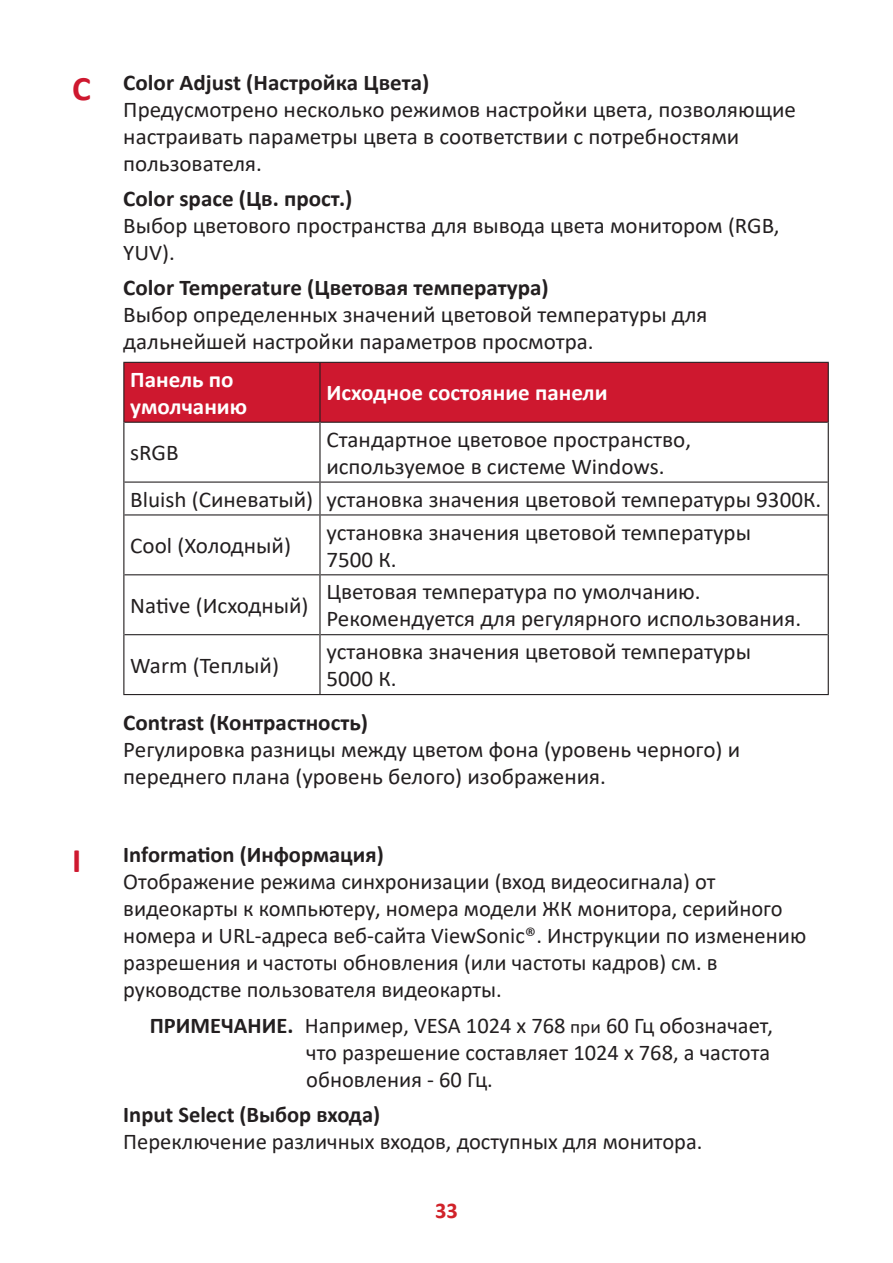
<style>
.page{position:relative;width:893px;height:1263px;background:#fff}
.page>*{position:absolute;margin:0;border:0;box-sizing:border-box;transform-origin:0 0}
.t1{font:22.5px/27px "Calibri";color:#231f20}
.t2{font:700 22.5px "Calibri";color:#231f20}
.t3{font:700 22.5px/27px "Calibri";color:#fff}
.t4{font:700 22.5px "Calibri";color:#d1232a}
.s1{font-weight:700;font-size:34.5px;color:#ce182f}
.s2{font-weight:700}
.s3{font-size:18.75px}
</style>
<div class="page">
<div style="left:124px;top:363px;width:704px;height:59px;background:#ce182f"></div>
<hr style="left:828px;top:635px;width:1px;height:59px;background:#231f20">
<hr style="left:320px;top:694px;width:509px;height:1px;background:#231f20">
<hr style="left:320px;top:362px;width:509px;height:1px;background:#231f20">
<hr style="left:828px;top:363px;width:1px;height:59px;background:#231f20">
<hr style="left:124px;top:422px;width:195px;height:1px;background:#231f20">
<hr style="left:321px;top:422px;width:507px;height:1px;background:#231f20">
<hr style="left:828px;top:422px;width:1px;height:60px;background:#231f20">
<hr style="left:124px;top:481px;width:195px;height:2px;background:#231f20">
<hr style="left:321px;top:481px;width:507px;height:2px;background:#231f20">
<hr style="left:828px;top:482px;width:1px;height:33px;background:#231f20">
<hr style="left:124px;top:514px;width:195px;height:1px;background:#231f20">
<hr style="left:321px;top:514px;width:507px;height:1px;background:#231f20">
<hr style="left:828px;top:515px;width:1px;height:60px;background:#231f20">
<hr style="left:124px;top:574px;width:195px;height:1px;background:#231f20">
<hr style="left:321px;top:574px;width:507px;height:1px;background:#231f20">
<hr style="left:124px;top:634px;width:195px;height:1px;background:#231f20">
<hr style="left:321px;top:634px;width:507px;height:1px;background:#231f20">
<hr style="left:828px;top:575px;width:1px;height:60px;background:#231f20">
<hr style="left:123px;top:362px;width:197px;height:1px;background:#231f20">
<hr style="left:123px;top:694px;width:197px;height:1px;background:#231f20">
<hr style="left:123px;top:363px;width:1px;height:59px;background:#231f20">
<hr style="left:319px;top:363px;width:2px;height:59px;background:#231f20">
<hr style="left:123px;top:422px;width:1px;height:60px;background:#231f20">
<hr style="left:319px;top:422px;width:2px;height:60px;background:#231f20">
<hr style="left:123px;top:482px;width:1px;height:33px;background:#231f20">
<hr style="left:319px;top:482px;width:2px;height:33px;background:#231f20">
<hr style="left:123px;top:515px;width:1px;height:60px;background:#231f20">
<hr style="left:319px;top:515px;width:2px;height:60px;background:#231f20">
<hr style="left:123px;top:575px;width:1px;height:60px;background:#231f20">
<hr style="left:319px;top:575px;width:2px;height:60px;background:#231f20">
<hr style="left:123px;top:635px;width:1px;height:59px;background:#231f20">
<hr style="left:319px;top:635px;width:2px;height:59px;background:#231f20">
<p class="t1" style="left:123px;top:69px;width:674px;text-indent:-51px"><span class="s1">C</span> <span class="s2">Color Adjust (Настройка Цвета)<br></span>Предусмотрено несколько режимов настройки цвета, позволяющие настраивать параметры цвета в соответствии с потребностями пользователя.</p>
<p class="t2" style="left:123px;top:183px;width:231px">Color space (Цв. прост.)</p>
<p class="t1" style="left:123px;top:212px;width:658px">Выбор цветового пространства для вывода цвета монитором (RGB,<br>YUV).</p>
<p class="t2" style="left:123px;top:272px;width:427px">Color Temperature (Цветовая температура)</p>
<p class="t1" style="left:123px;top:301px;width:586px">Выбор определенных значений цветовой температуры для дальнейшей настройки параметров просмотра.</p>
<p class="t3" style="left:130px;top:366px;width:118px">Панель по умолчанию</p>
<p class="t3" style="left:326px;top:379px;width:283px">Исходное состояние панели</p>
<p class="t1" style="left:326px;top:425px;width:366px">Стандартное цветовое пространство, используемое в системе Windows.</p>
<p class="t1" style="left:130px;top:475px;width:693px;line-height:46.3px">Bluish (Синеватый) установка значения цветовой температуры 9300К.<br>Cool (Холодный)</p>
<p class="t1" style="left:130px;top:439px;width:50px">sRGB</p>
<p class="t1" style="left:326px;top:518px;width:426px">установка значения цветовой температуры<br>7500 К.</p>
<p class="t1" style="left:130px;top:591px;width:180px">Native (Исходный)</p>
<p class="t1" style="left:326px;top:578px;width:476px">Цветовая температура по умолчанию.<br>Рекомендуется для регулярного использования.</p>
<p class="t1" style="left:326px;top:638px;width:426px">установка значения цветовой температуры<br>5000 К.</p>
<p class="t2" style="left:123px;top:707px;width:246px">Contrast (Контрастность)</p>
<p class="t1" style="left:123px;top:735px;width:618px">Регулировка разницы между цветом фона (уровень черного) и переднего плана (уровень белого) изображения.</p>
<p class="t1" style="left:130px;top:651px;width:150px">Warm (Теплый)</p>
<p class="t1" style="left:123px;top:841px;width:684px;text-indent:-51px"><span class="s1">I</span> <span class="s2">Information (Информация)<br></span>Отображение режима синхронизации (вход видеосигнала) от видеокарты к компьютеру, номера модели ЖК монитора, серийного номера и URL-адреса веб-сайта ViewSonic®. Инструкции по изменению разрешения и частоты обновления (или частоты кадров) см. в руководстве пользователя видеокарты.</p>
<p class="t1" style="left:306px;top:1011px;width:469px;text-indent:-156px"><span class="s2">ПРИМЕЧАНИЕ.</span> Например, VESA 1024 x 768 <span class="s3">при</span> 60 Гц обозначает, что разрешение составляет 1024 x 768, а частота обновления - 60 Гц.</p>
<p class="t2" style="left:123px;top:1099px;width:258px">Input Select (Выбор входа)</p>
<p class="t1" style="left:123px;top:1127px;width:581px">Переключение различных входов, доступных для монитора.</p>
<p class="t4" style="left:435px;top:1194px;width:24px">33</p>
</div>
